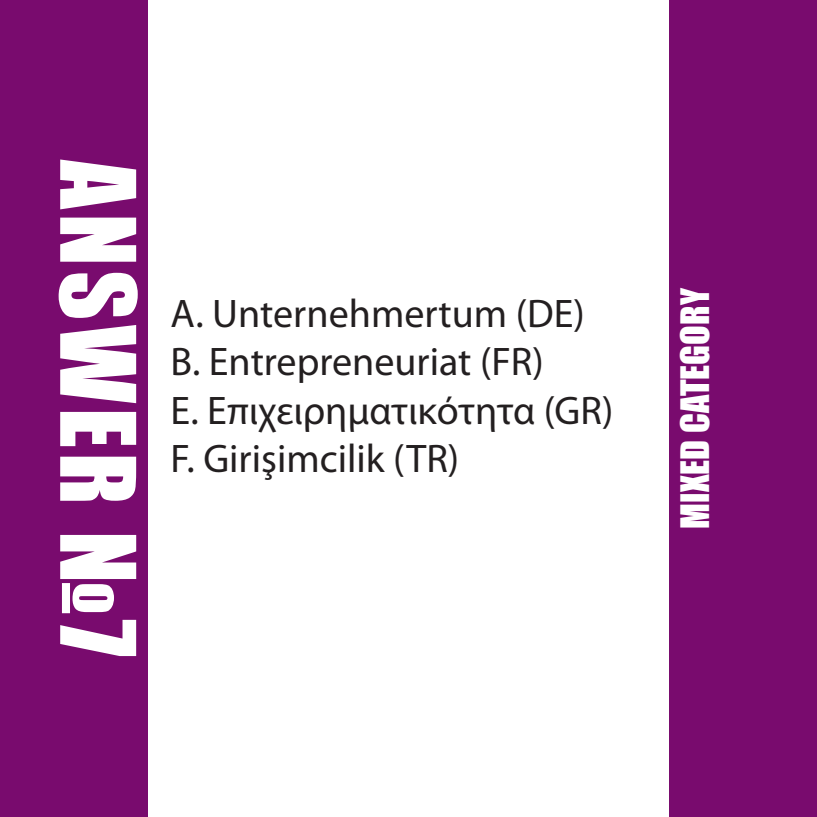
<style>
.page{position:relative;width:817px;height:817px;background:#fff}
.page>*{position:absolute;margin:0;border:0;box-sizing:border-box;transform-origin:0 0}
.t1{font:96px "Impact";letter-spacing:.05em;color:#fff}
.t2{font:40px/48px "Myriad Pro";color:#231f20}
.t3{font:36px "Impact";letter-spacing:.005em;color:#fff}
</style>
<div class="page">
<div style="left:669px;top:0;width:147px;height:816px;background:#790b6e"></div>
<div style="left:0;top:0;width:147px;height:816px;background:#790b6e"></div>
<h1 class="t1" style="left:172px;top:160px;width:498px;rotate:90deg">ANSWER №7</h1>
<p class="t2" style="left:170px;top:289px;width:444px">A. Unternehmertum (DE)<br>B. Entrepreneuriat (FR)<br>E. Επιχειρηματικότητα (GR)<br>F. Girişimcilik (TR)</p>
<p class="t3" style="left:667px;top:529px;width:243px;rotate:-90deg">MIXED CATEGORY</p>
</div>
